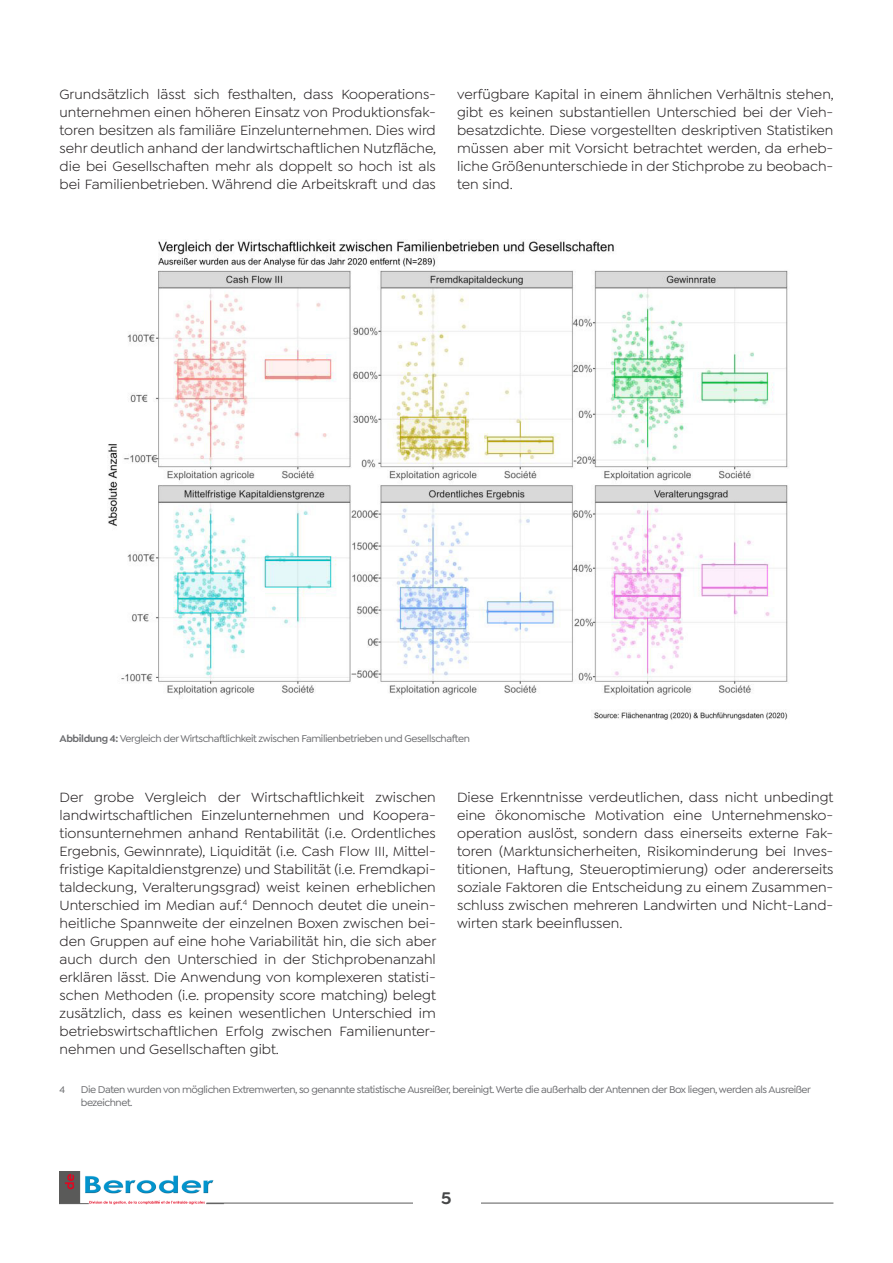
<style>
.page{position:relative;width:893px;height:1263px;background:#fff}
.page>*{position:absolute;margin:0;border:0;box-sizing:border-box;transform-origin:0 0}
.t1{font:600 18px "Goldplay";color:#454647}
.t2{font:14.25px/18px "Goldplay";color:#231f20;text-align:justify}
.t3{font:500 10.5px/12.6px "Goldplay";letter-spacing:-.04em;color:#6c6d70}
.s1{font-weight:600}
</style>
<div class="page">
<img style="left:60px;top:1171px;width:166px;height:34px">
<hr style="left:206px;top:1202px;width:627px;height:1px;background:#5a5a5a">
<div style="left:413px;top:1185px;width:67px;height:21px;background:#fff"></div>
<img style="left:108px;top:241px;width:680px;height:479px">
<p class="t2" style="left:60px;top:86px;width:378px">Grundsätzlich lässt sich festhalten, dass Kooperations&shy;unternehmen einen höheren Einsatz von Produktionsfak&shy;toren besitzen als familiäre Einzelunternehmen. Dies wird sehr deutlich anhand der landwirtschaftlichen Nutzfläche, die bei Gesellschaften mehr als doppelt so hoch ist als bei Familienbetrieben. Während die Arbeitskraft und das</p>
<p class="t2" style="left:457px;top:86px;width:378px">verfügbare Kapital in einem ähnlichen Verhältnis stehen, gibt es keinen substantiellen Unterschied bei der Vieh&shy;besatzdichte. Diese vorgestellten deskriptiven Statistiken müssen aber mit Vorsicht betrachtet werden, da erheb&shy;liche Größenunterschiede in der Stichprobe zu beobach&shy;ten sind.</p>
<p class="t3" style="left:60px;top:732px;width:412px"><span class="s1">Abbildung 4:</span> Vergleich der Wirtschaftlichkeit zwischen Familienbetrieben und Gesellschaften</p>
<p class="t2" style="left:60px;top:788px;width:378px">Der grobe Vergleich der Wirtschaftlichkeit zwischen landwirtschaftlichen Einzelunternehmen und Koopera&shy;tionsunternehmen anhand Rentabilität (i.e. Ordentliches Ergebnis, Gewinnrate), Liquidität (i.e. Cash Flow III, Mittel&shy;fristige Kapitaldienstgrenze) und Stabilität (i.e. Fremdkapi&shy;taldeckung, Veralterungsgrad) weist keinen erheblichen Unterschied im Median auf.<sup>4</sup> Dennoch deutet die unein&shy;heitliche Spannweite der einzelnen Boxen zwischen bei&shy;den Gruppen auf eine hohe Variabilität hin, die sich aber auch durch den Unterschied in der Stichprobenanzahl erklären lässt. Die Anwendung von komplexeren statisti&shy;schen Methoden (i.e. propensity score matching) belegt zusätzlich, dass es keinen wesentlichen Unterschied im betriebswirtschaftlichen Erfolg zwischen Familienunter&shy;nehmen und Gesellschaften gibt.</p>
<p class="t3" style="left:60px;top:1083px;width:7px">4</p>
<p class="t3" style="left:81px;top:1083px;width:732px">Die Daten wurden von möglichen Extremwerten, so genannte statistische Ausreißer, bereinigt. Werte die außerhalb der Antennen der Box liegen, werden als Ausreißer bezeichnet.</p>
<p class="t2" style="left:457px;top:788px;width:378px">Diese Erkenntnisse verdeutlichen, dass nicht unbedingt eine ökonomische Motivation eine Unternehmensko&shy;operation auslöst, sondern dass einerseits externe Fak&shy;toren (Marktunsicherheiten, Risikominderung bei Inves&shy;titionen, Haftung, Steueroptimierung) oder andererseits soziale Faktoren die Entscheidung zu einem Zusammen&shy;schluss zwischen mehreren Landwirten und Nicht-Land&shy;wirten stark beeinflussen.</p>
<p class="t1" style="left:441px;top:1186px;width:12px">5</p>
</div>
